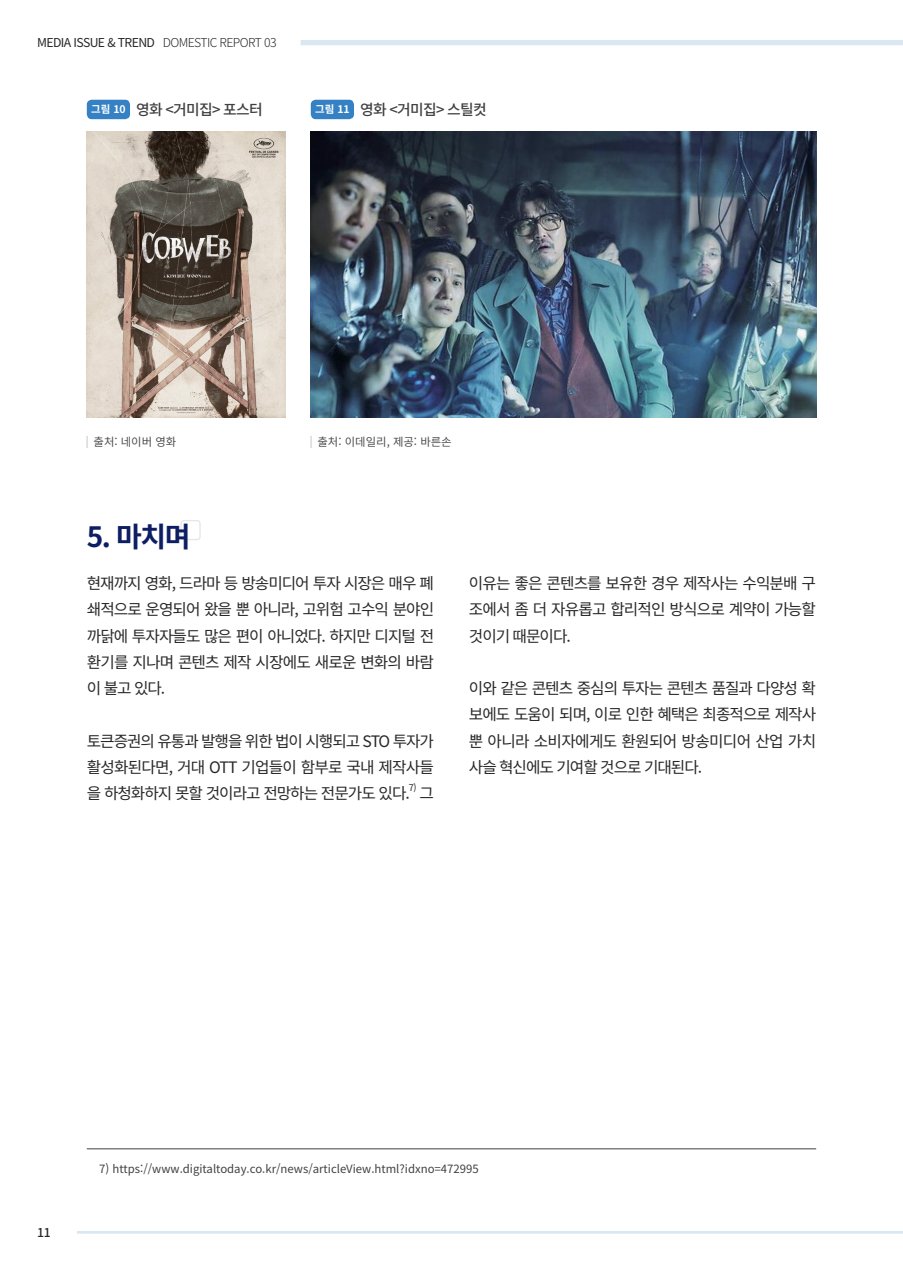
<style>
.page{position:relative;width:903px;height:1275px;background:#fff}
.page>*{position:absolute;margin:0;border:0;box-sizing:border-box;transform-origin:0 0}
.t1{font:700 28px "Noto Sans CJ Kkr";color:#0e1e63}
.t2{font:15.75px/26.2px "Noto Sans CJ Kkr";letter-spacing:-.06em;color:#292829;text-align:justify}
.t3{font:500 14.88px "Noto Sans KR";letter-spacing:-.05em;color:#414042}
.t4{font:12.25px "Noto Sans CJ Kkr";letter-spacing:-.05em;color:#292829}
.t5{font:500 12.25px "Noto Sans CJ Kkr";color:#292829}
.t6{font:11.38px "Noto Sans CJ Kkr";color:#414042}
.t7{font:11.38px "Noto Sans CJ Kkr";color:#4d4d4f}
.t8{font:9.1px "Noto Sans CJ Kkr";color:#292829}
.s1{font-weight:300}
.s2{font-weight:700;font-size:10.5px;color:#fff}
</style>
<div class="page">
<hr style="left:77px;top:1231px;width:826px;height:3px;background:#dae7f0">
<div style="left:301px;top:40px;width:602px;height:5px;background:#dae7f0"></div>
<div style="left:87px;top:100px;width:43px;height:19px;background:#3581c3;border-radius:5px"></div>
<img style="left:87px;top:132px;width:199px;height:285px">
<svg style="left:87px;top:436px;width:1px;height:12px"></svg>
<div style="left:311px;top:100px;width:43px;height:19px;background:#3581c3;border-radius:5px"></div>
<img style="left:311px;top:132px;width:505px;height:285px">
<svg style="left:311px;top:436px;width:1px;height:12px"></svg>
<div style="left:180px;top:520px;width:21px;height:20px;border:1px solid #e6e7e8;border-radius:3px"></div>
<hr style="left:87px;top:1148px;width:729px;height:1px;background:#414042">
<p class="t4" style="left:37px;top:36px;width:241px">MEDIA ISSUE &amp; TREND <span class="s1">DOMESTIC REPORT 03</span></p>
<p class="t3" style="left:91px;top:101px;width:173px"><span class="s2">그림 10</span> 영화 &lt;거미집&gt; 포스터</p>
<p class="t3" style="left:315px;top:101px;width:173px"><span class="s2">그림 11</span> 영화 &lt;거미집&gt; 스틸컷</p>
<p class="t7" style="left:94px;top:436px;width:84px">출처: 네이버 영화</p>
<p class="t7" style="left:317px;top:436px;width:136px">출처: 이데일리, 제공: 바른손</p>
<h1 class="t1" style="left:87px;top:521px;width:105px">5. 마치며</h1>
<p class="t2" style="left:87px;top:571px;width:349px">현재까지 영화, 드라마 등 방송미디어 투자 시장은 매우 폐 쇄적으로 운영되어 왔을 뿐 아니라, 고위험 고수익 분야인 까닭에 투자자들도 많은 편이 아니었다. 하지만 디지털 전 환기를 지나며 콘텐츠 제작 시장에도 새로운 변화의 바람 이 불고 있다.</p>
<p class="t2" style="left:87px;top:728px;width:349px">토큰증권의 유통과 발행을 위한 법이 시행되고 STO 투자가 활성화된다면, 거대 OTT 기업들이 함부로 국내 제작사들 을 하청화하지 못할 것이라고 전망하는 전문가도 있다.</p>
<p class="t8" style="left:409px;top:783px;width:9px">7)</p>
<p class="t2" style="left:420px;top:781px;width:16px">그</p>
<p class="t2" style="left:469px;top:571px;width:349px">이유는 좋은 콘텐츠를 보유한 경우 제작사는 수익분배 구 조에서 좀 더 자유롭고 합리적인 방식으로 계약이 가능할 것이기 때문이다.</p>
<p class="t2" style="left:469px;top:676px;width:349px">이와 같은 콘텐츠 중심의 투자는 콘텐츠 품질과 다양성 확 보에도 도움이 되며, 이로 인한 혜택은 최종적으로 제작사 뿐 아니라 소비자에게도 환원되어 방송미디어 산업 가치 사슬 혁신에도 기여할 것으로 기대된다.</p>
<p class="t5" style="left:37px;top:1226px;width:15px">11</p>
<p class="t6" style="left:99px;top:1162px;width:381px">7) https://www.digitaltoday.co.kr/news/articleView.html?idxno=472995</p>
</div>
